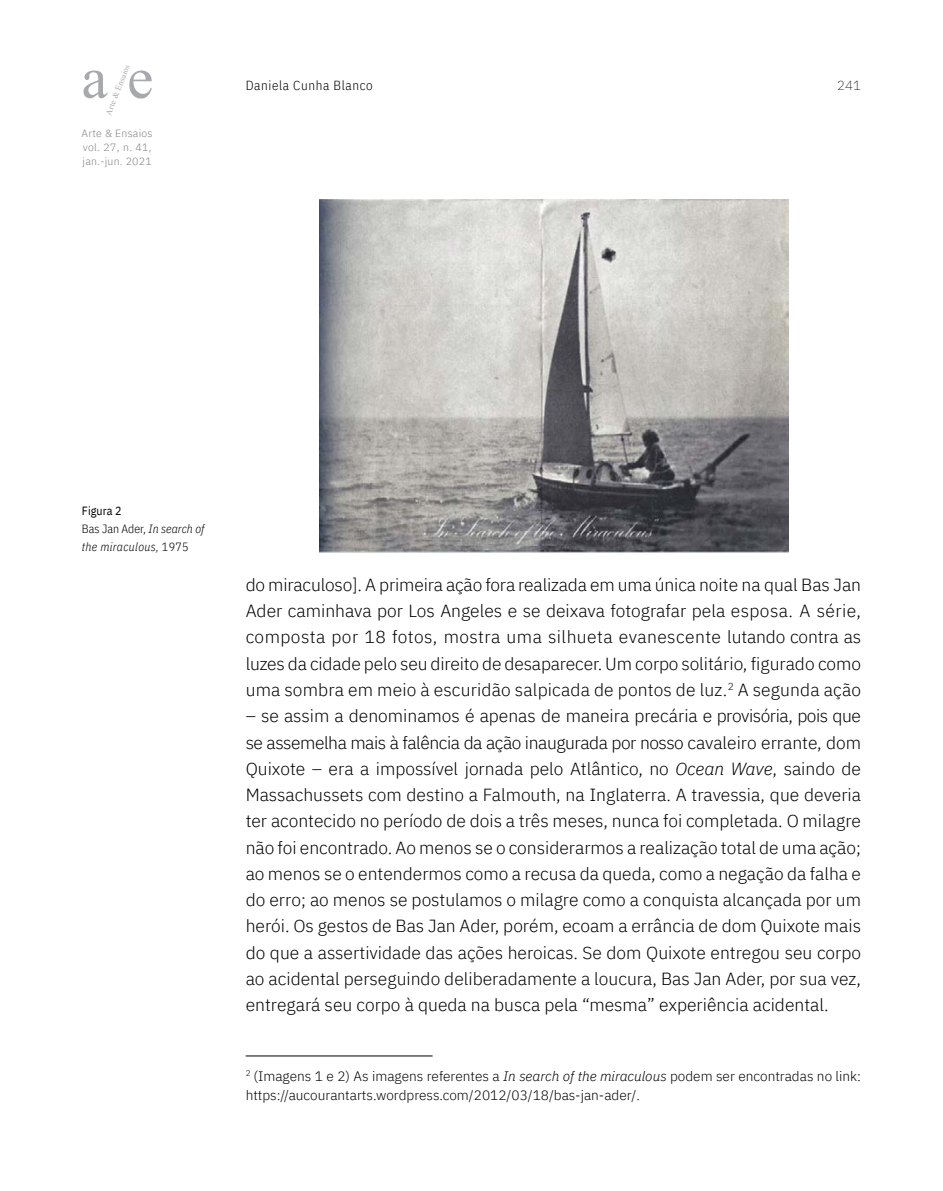
<style>
.page{position:relative;width:943px;height:1191px;background:#fff}
.page>*{position:absolute;margin:0;border:0;box-sizing:border-box;transform-origin:0 0}
.t1{font:59.15px "Times New Roman";color:#a7a9ac}
.t2{font:300 17.5px/26.2px "IBM Plex Sans";letter-spacing:.005em;color:#000;text-align:justify}
.t3{font:300 13.65px/19.2px "IBM Plex Sans";color:#000}
.t4{font:300 13.12px "IBM Plex Sans Cond";letter-spacing:.05em;color:#000}
.t5{font:200 13.12px "IBM Plex Sans";color:#000}
.t6{font:italic 300 11.9px/18.4px "IBM Plex Sans Cond";letter-spacing:.025em;color:#000}
.t7{font:300 10.5px/14px "IBM Plex Sans";letter-spacing:.025em;color:#808285;text-align:justify}
.t8{font:8.4px "Times New Roman";color:#a7a9ac}
.s1{font-weight:400;font-style:normal}
.s2{font-style:normal}
.s3{font-style:italic}
</style>
<div class="page">
<hr style="left:246px;top:1055px;width:186px;height:1px;background:#000">
<img style="left:320px;top:199px;width:468px;height:354px">
<p class="t8" style="left:103px;top:112px;width:55px;rotate:-69deg">Arte &amp; Ensaios</p>
<p class="t7" style="left:82px;top:125px;width:72px">Arte &amp; Ensaios vol. 27, n. 41, jan.-jun. 2021</p>
<h1 class="t1" style="left:81px;top:36px;width:73px">a e</h1>
<p class="t4" style="left:246px;top:75px;width:129px">Daniela Cunha Blanco</p>
<p class="t5" style="left:837px;top:75px;width:25px">241</p>
<p class="t6" style="left:82px;top:500px;width:124px"><span class="s1">Figura 2<br></span><span class="s2">Bas Jan Ader,</span> In search of the miraculous, <span class="s2">1975</span></p>
<p class="t2" style="left:246px;top:570px;width:617px">do miraculoso]. A primeira ação fora realizada em uma única noite na qual Bas Jan Ader caminhava por Los Angeles e se deixava fotografar pela esposa. A série, composta por 18 fotos, mostra uma silhueta evanescente lutando contra as luzes da cidade pelo seu direito de desaparecer. Um corpo solitário, figurado como uma sombra em meio à escuridão salpicada de pontos de luz.<sup>2</sup> A segunda ação</p>
<p class="t2" style="left:246px;top:701px;width:617px">– se assim a denominamos é apenas de maneira precária e provisória, pois que se assemelha mais à falência da ação inaugurada por nosso cavaleiro errante, dom Quixote – era a impossível jornada pelo Atlântico, no <span class="s3">Ocean Wave</span>, saindo de Massachussets com destino a Falmouth, na Inglaterra. A travessia, que deveria ter acontecido no período de dois a três meses, nunca foi completada. O milagre não foi encontrado. Ao menos se o considerarmos a realização total de uma ação; ao menos se o entendermos como a recusa da queda, como a negação da falha e do erro; ao menos se postulamos o milagre como a conquista alcançada por um herói. Os gestos de Bas Jan Ader, porém, ecoam a errância de dom Quixote mais do que a assertividade das ações heroicas. Se dom Quixote entregou seu corpo ao acidental perseguindo deliberadamente a loucura, Bas Jan Ader, por sua vez, entregará seu corpo à queda na busca pela “mesma” experiência acidental.</p>
<p class="t3" style="left:246px;top:1065px;width:617px"><sup>2</sup> (Imagens 1 e 2) As imagens referentes a <span class="s3">In search of the miraculous</span> podem ser encontradas no link: https://aucourantarts.wordpress.com/2012/03/18/bas-jan-ader/.</p>
</div>
